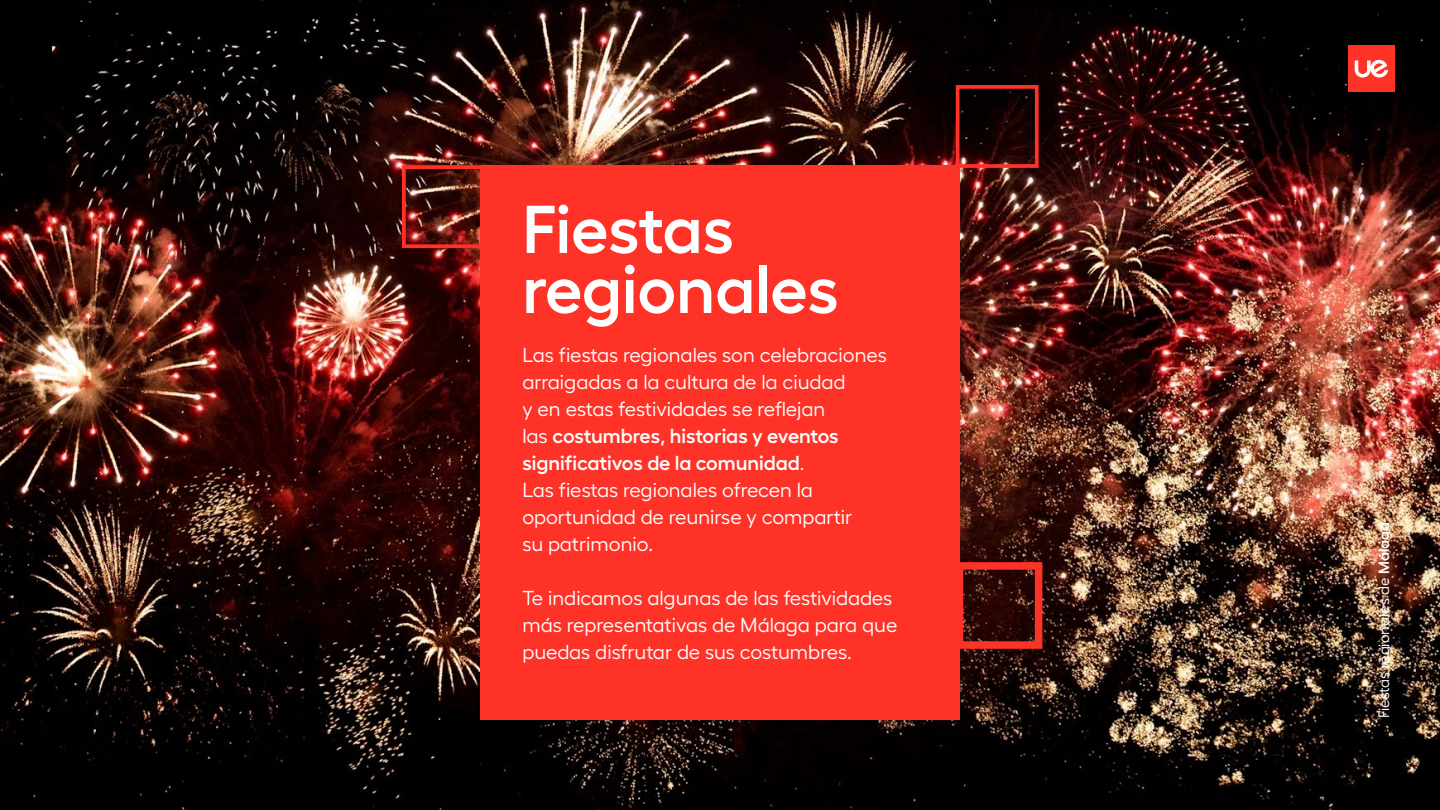
<style>
.page{position:relative;width:1440px;height:810px;background:#fff}
.page>*{position:absolute;margin:0;border:0;box-sizing:border-box;transform-origin:0 0}
.t1{font:600 67.5px/60px "Hellix";letter-spacing:-.005em;color:#fff}
.t2{font:20.25px/27px "Hellix";color:#fff}
.t3{font:15px "Hellix";color:#fff}
.s1{font-weight:600}
</style>
<div class="page">
<img style="left:0;top:0;width:1440px;height:810px">
<div style="left:956px;top:562px;width:86px;height:87px;border:8px solid #ff3228"></div>
<div style="left:402px;top:165px;width:83px;height:83px;border:4px solid #ff3228"></div>
<div style="left:956px;top:85px;width:83px;height:83px;border:4px solid #ff3228"></div>
<div style="left:480px;top:165px;width:480px;height:555px;background:#ff3228"></div>
<div style="left:1348px;top:45px;width:46px;height:46px;background:#ff3228"></div>
<svg style="left:1355px;top:59px;width:33px;height:19px"></svg>
<h1 class="t1" style="left:522px;top:192px;width:318px">Fiestas regionales</h1>
<p class="t2" style="left:522px;top:340px;width:366px">Las fiestas regionales son celebraciones arraigadas a la cultura de la ciudad<br>y en estas festividades se reflejan<br>las <span class="s1">costumbres, historias y eventos significativos de la comunidad</span>.<br>Las fiestas regionales ofrecen la oportunidad de reunirse y compartir<br>su patrimonio.</p>
<p class="t2" style="left:522px;top:583px;width:376px">Te indicamos algunas de las festividades más representativas de Málaga para que puedas disfrutar de sus costumbres.</p>
<p class="t3" style="left:1372px;top:718px;width:197px;rotate:-90deg">Fiestas regionales de <span class="s1">Málaga</span></p>
</div>
